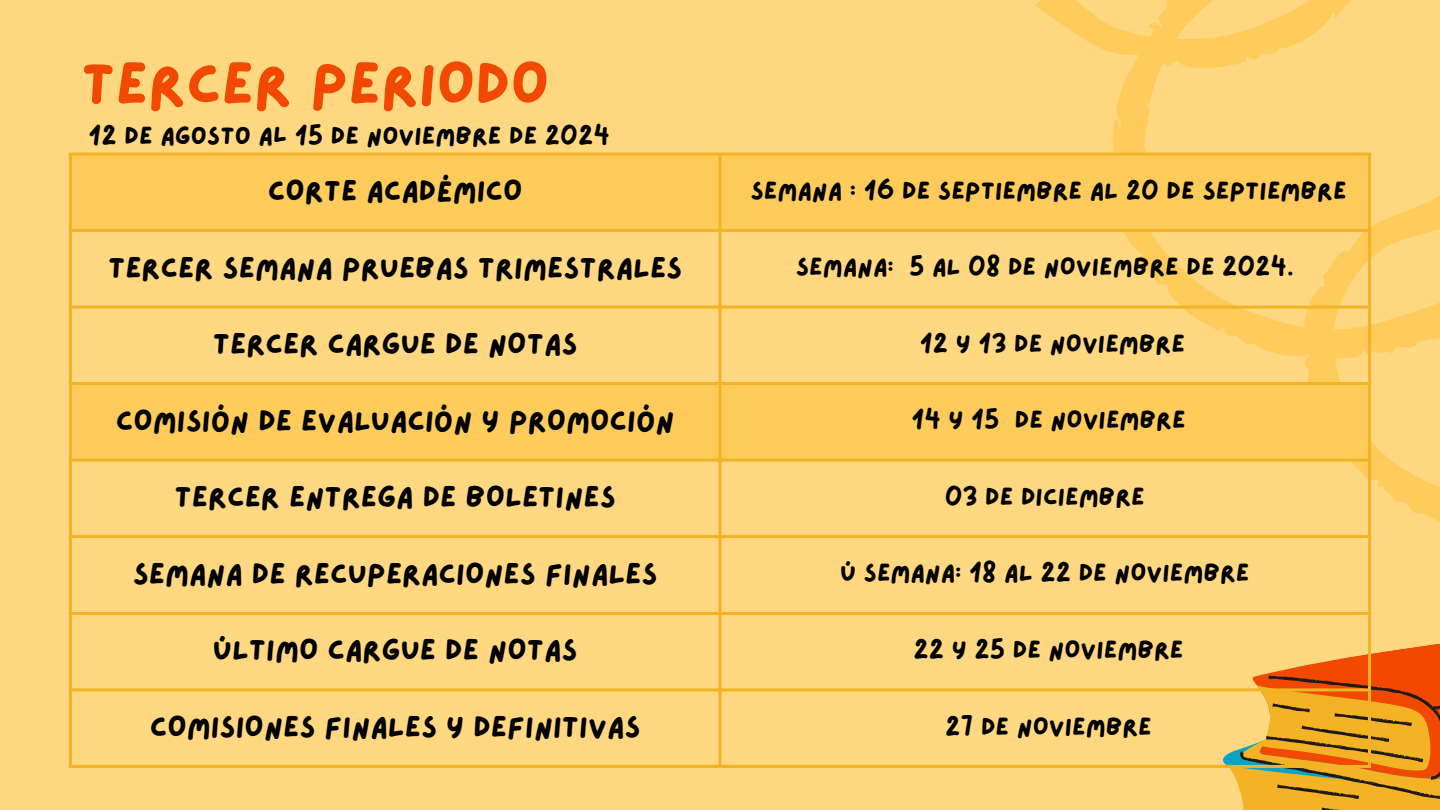
<style>
.page{position:relative;width:1440px;height:810px;background:#ffd881}
.page>*{position:absolute;margin:0;border:0;box-sizing:border-box;transform-origin:0 0}
.t1{font:60px "Lazydog";color:#f14902}
.t2{font:30px "Lazydog";color:#000}
.t3{font:25px "Lazydog";color:#000}
</style>
<div class="page">
<svg style="left:1352px;top:196px;width:88px;height:341px"></svg>
<svg style="left:1031px;top:0;width:341px;height:155px"></svg>
<svg style="left:1213px;top:613px;width:227px;height:197px"></svg>
<svg style="left:72px;top:156px;width:1296px;height:303px;fill:#ffcc5c"></svg>
<hr style="left:69px;top:156px;width:3px;height:609px;background:#f4b324">
<hr style="left:718px;top:156px;width:3px;height:609px;background:#f4b324">
<hr style="left:1368px;top:156px;width:3px;height:609px;background:#f4b324">
<hr style="left:69px;top:153px;width:1302px;height:3px;background:#f4b324">
<hr style="left:69px;top:229px;width:1302px;height:3px;background:#f4b324">
<hr style="left:69px;top:306px;width:1302px;height:3px;background:#f4b324">
<hr style="left:69px;top:382px;width:1302px;height:3px;background:#f4b324">
<hr style="left:69px;top:459px;width:1302px;height:3px;background:#f4b324">
<hr style="left:69px;top:535px;width:1302px;height:3px;background:#f4b324">
<hr style="left:69px;top:612px;width:1302px;height:3px;background:#f4b324">
<hr style="left:69px;top:688px;width:1302px;height:3px;background:#f4b324">
<hr style="left:69px;top:765px;width:1302px;height:3px;background:#f4b324">
<p class="t1" style="left:81px;top:55px;width:470px">TERCER PERIODO</p>
<p class="t3" style="left:89px;top:124px;width:523px">12 DE AGOSTO AL 15 DE NOVIEMBRE DE 2024</p>
<p class="t2" style="left:268px;top:177px;width:256px">CORTE ACADÉMICO</p>
<h1 class="t3" style="left:750px;top:179px;width:598px">SEMANA : 16 DE SEPTIEMBRE AL 20 DE SEPTIEMBRE</h1>
<p class="t2" style="left:108px;top:253px;width:576px">TERCER SEMANA PRUEBAS TRIMESTRALES</p>
<p class="t3" style="left:796px;top:255px;width:499px">SEMANA: 5 AL 08 DE NOVIEMBRE DE 2024.</p>
<p class="t2" style="left:213px;top:330px;width:366px">TERCER CARGUE DE NOTAS</p>
<p class="t3" style="left:920px;top:332px;width:267px">12 Y 13 DE NOVIEMBRE</p>
<p class="t2" style="left:116px;top:406px;width:560px">COMISIÓN DE EVALUACIÓN Y PROMOCIÓN</p>
<p class="t3" style="left:911px;top:408px;width:276px">14 Y 15 DE NOVIEMBRE</p>
<p class="t2" style="left:174px;top:483px;width:443px">TERCER ENTREGA DE BOLETINES</p>
<p class="t3" style="left:945px;top:485px;width:201px">03 DE DICIEMBRE</p>
<p class="t2" style="left:133px;top:559px;width:526px">SEMANA DE RECUPERACIONES FINALES</p>
<p class="t3" style="left:840px;top:561px;width:411px">Ú SEMANA: 18 AL 22 DE NOVIEMBRE</p>
<p class="t2" style="left:213px;top:636px;width:366px">ÚLTIMO CARGUE DE NOTAS</p>
<p class="t3" style="left:914px;top:638px;width:272px">22 Y 25 DE NOVIEMBRE</p>
<p class="t2" style="left:150px;top:712px;width:493px">COMISIONES FINALES Y DEFINITIVAS</p>
<p class="t3" style="left:945px;top:714px;width:208px">27 DE NOVIEMBRE</p>
</div>
